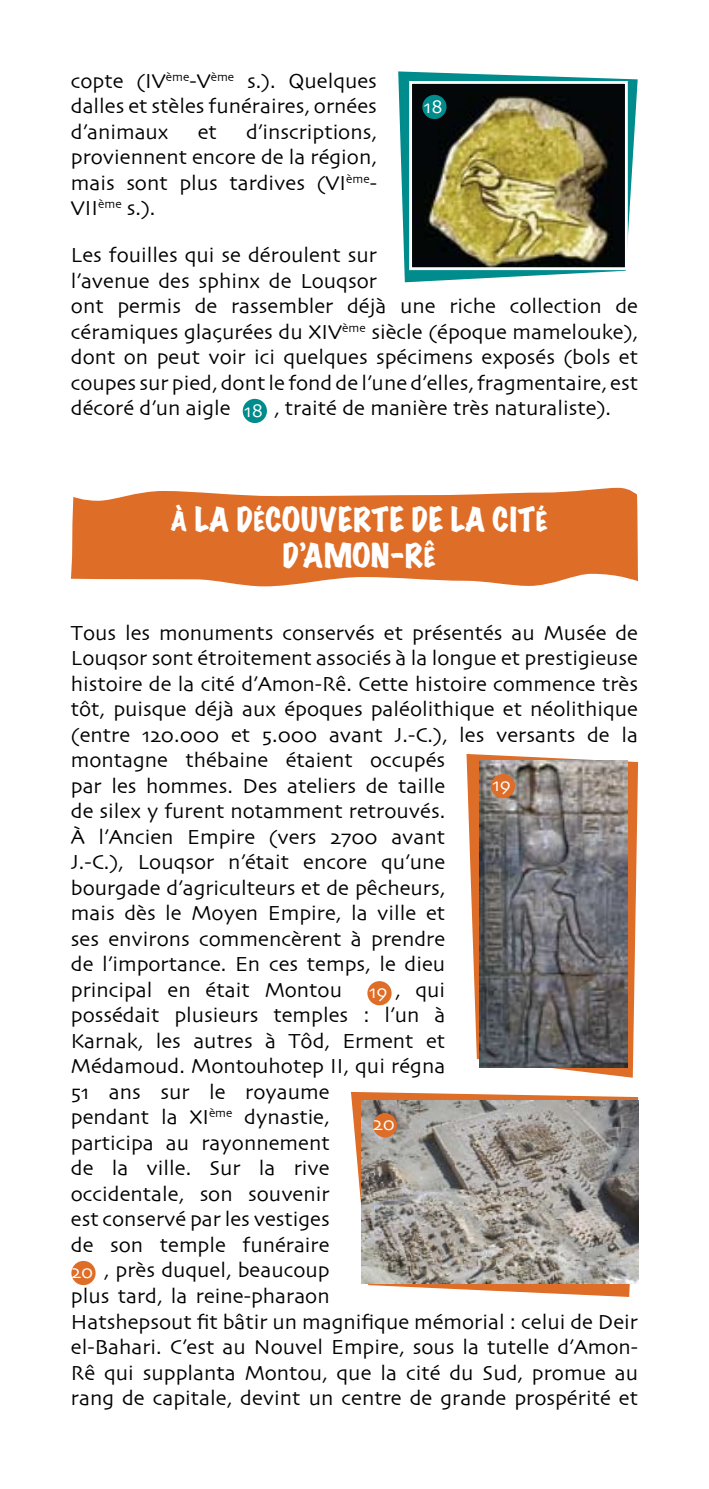
<style>
.page{position:relative;width:709px;height:1489px;background:#fff}
.page>*{position:absolute;margin:0;border:0;box-sizing:border-box;transform-origin:0 0}
.t1{font:expanded 30px/36px "Marker Felt";color:#fff;text-align:center}
.t2{font:21.25px/25.5px "Skia";color:#000;text-align:justify}
.t3{font:19.5px "Skia";color:#fff}
.s1{color:#fff}
</style>
<div class="page">
<svg style="left:398px;top:71px;width:239px;height:211px"></svg>
<img style="left:413px;top:85px;width:211px;height:181px">
<div style="left:409px;top:81px;width:219px;height:189px;border:3px solid #fff"></div>
<svg style="left:71px;top:488px;width:567px;height:98px;background:#e27f42"></svg>
<div style="left:422px;top:95px;width:24px;height:24px;background:#008b8c;border-radius:50%"></div>
<div style="left:243px;top:399px;width:24px;height:24px;background:#008b8c;border-radius:50%"></div>
<svg style="left:466px;top:754px;width:172px;height:323px"></svg>
<img style="left:480px;top:760px;width:147px;height:307px">
<div style="left:491px;top:774px;width:24px;height:24px;background:#de6d28;border-radius:50%"></div>
<div style="left:367px;top:981px;width:24px;height:24px;background:#de6d28;border-radius:50%"></div>
<svg style="left:351px;top:1091px;width:287px;height:205px"></svg>
<img style="left:362px;top:1100px;width:276px;height:183px">
<div style="left:373px;top:1113px;width:24px;height:24px;background:#de6d28;border-radius:50%"></div>
<div style="left:71px;top:1260px;width:25px;height:24px;background:#de6d28;border-radius:50%"></div>
<p class="t2" style="left:71px;top:69px;width:307px">copte (IV<sup>ème</sup>-V<sup>ème</sup> s.). Quelques dalles et stèles funéraires, ornées d’animaux</p>
<p class="t3" style="left:424px;top:95px;width:20px">18</p>
<p class="t2" style="left:71px;top:120px;width:307px;text-indent:175px">d’inscriptions, proviennent encore de la région, mais sont plus tardives (VI<sup>ème</sup>-VII<sup>ème</sup> s.).</p>
<p class="t2" style="left:71px;top:244px;width:568px;text-align:left">Les fouilles qui se déroulent sur<br>l’avenue des sphinx de Louqsor<br>ont permis de rassembler déjà une riche collection de céramiques glaçurées du XIV<sup>ème</sup> siècle (époque mamelouke), dont on peut voir ici quelques spécimens exposés (bols et coupes sur pied, dont le fond de l’une d’elles, fragmentaire, est décoré d’un aigle <span class="s1">(18)</span>, traité de manière très naturaliste).</p>
<p class="t2" style="left:198px;top:120px;width:21px">et</p>
<p class="t3" style="left:244px;top:399px;width:20px">18</p>
<h1 class="t1" style="left:170px;top:500px;width:379px">À LA DÉCOUVERTE DE LA CITÉ<br>D’AMON-RÊ</h1>
<p class="t2" style="left:71px;top:621px;width:568px;text-align:left">Tous les monuments conservés et présentés au Musée de Louqsor sont étroitement associés à la longue et prestigieuse histoire de la cité d’Amon-Rê. Cette histoire commence très tôt, puisque déjà aux époques paléolithique et néolithique (entre 120.000 et 5.000 avant J.-C.), les versants de la montagne thébaine étaient occupés<br>par les hommes. Des ateliers de taille<br>de silex y furent notamment retrouvés.<br>À l’Ancien Empire (vers 2700 avant<br>J.-C.), Louqsor n’était encore qu’une<br>bourgade d’agriculteurs et de pêcheurs,<br>mais dès le Moyen Empire, la ville et<br>ses environs commencèrent à prendre<br>de l’importance. En ces temps, le dieu<br>principal en était Montou <span class="s1">(19)</span>, qui<br>possédait plusieurs temples : l’un à<br>Karnak, les autres à Tôd, Erment et<br>Médamoud. Montouhotep II, qui régna<br>51 ans sur le royaume<br>pendant la XI<sup>ème</sup> dynastie,<br>participa au rayonnement<br>de la ville. Sur la rive<br>occidentale, son souvenir<br>est conservé par les vestiges<br>de son temple funéraire<br><span class="s1">(20</span>, près duquel, beaucoup<br>plus tard, la reine-pharaon<br>Hatshepsout fit bâtir un magnifique mémorial : celui de Deir el-Bahari. C’est au Nouvel Empire, sous la tutelle d’Amon-Rê qui supplanta Montou, que la cité du Sud, promue au rang de capitale, devint un centre de grande prospérité et</p>
<p class="t3" style="left:492px;top:772px;width:20px">19</p>
<p class="t3" style="left:369px;top:979px;width:20px">19</p>
<p class="t3" style="left:373px;top:1111px;width:24px">20</p>
<p class="t3" style="left:71px;top:1259px;width:24px">20</p>
</div>
